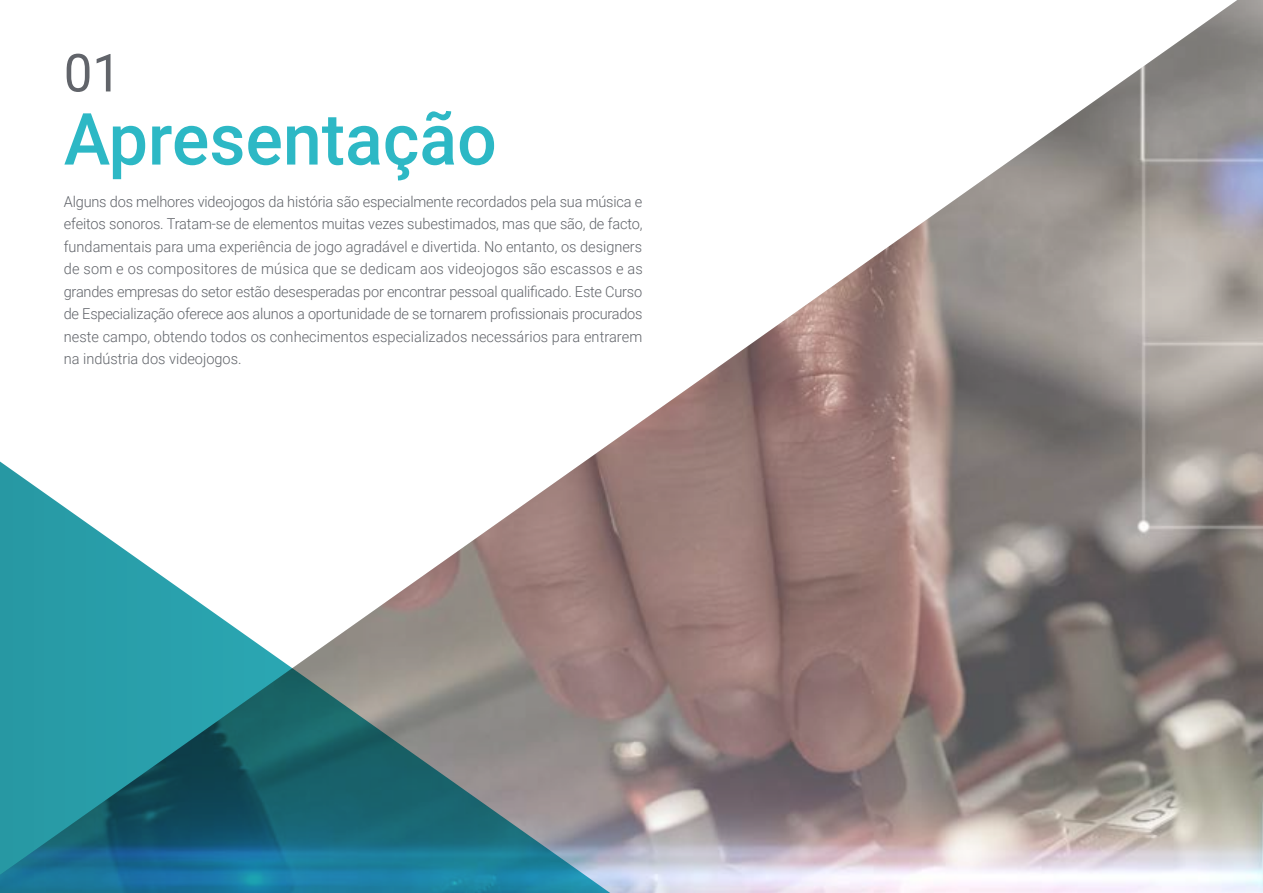
<style>
.page{position:relative;width:1263px;height:893px;background:#fff}
.page>*{position:absolute;margin:0;border:0;box-sizing:border-box;transform-origin:0 0}
.t1{font:500 72px "Roboto";color:#2db8c5}
.t2{font:52.5px "Roboto";color:#61646a}
.t3{font:300 15px/22.5px "Roboto";color:#61646a;text-align:justify}
</style>
<div class="page">
<img style="left:606px;top:0;width:657px;height:893px">
<svg style="left:0;top:446px;width:640px;height:447px"></svg>
<h2 class="t2" style="left:64px;top:36px;width:59px">01</h2>
<h1 class="t1" style="left:64px;top:89px;width:435px">Apresentação</h1>
<p class="t3" style="left:64px;top:190px;width:581px">Alguns dos melhores videojogos da história são especialmente recordados pela sua música e efeitos sonoros. Tratam-se de elementos muitas vezes subestimados, mas que são, de facto, fundamentais para uma experiência de jogo agradável e divertida. No entanto, os designers de som e os compositores de música que se dedicam aos videojogos são escassos e as grandes empresas do setor estão desesperadas por encontrar pessoal qualificado. Este Curso de Especialização oferece aos alunos a oportunidade de se tornarem profissionais procurados neste campo, obtendo todos os conhecimentos especializados necessários para entrarem na indústria dos videojogos.</p>
</div>
